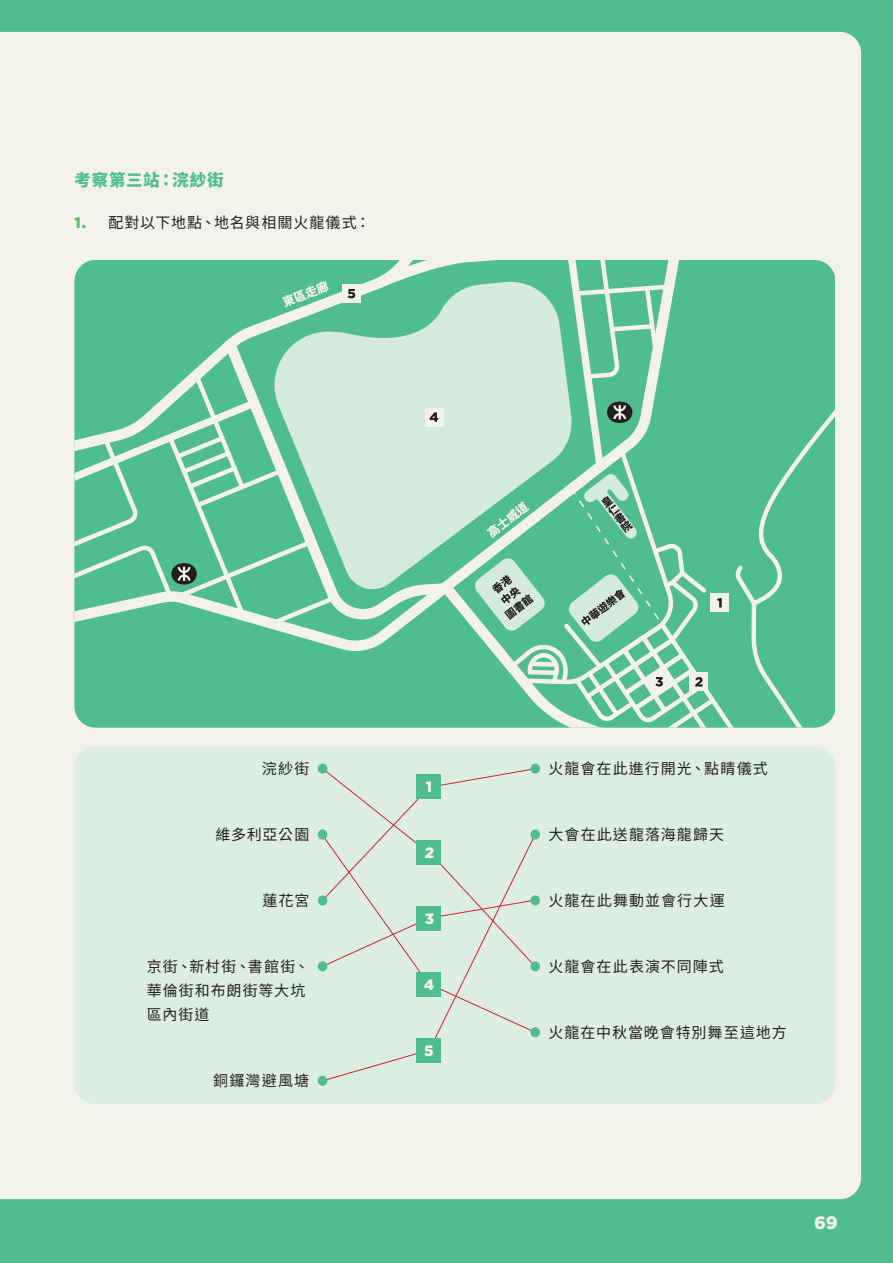
<style>
.page{position:relative;width:893px;height:1263px;background:#4fbd8c}
.page>*{position:absolute;margin:0;border:0;box-sizing:border-box;transform-origin:0 0}
.t1{font:900 18px "Gotham";color:#f2f2eb}
.t2{font:900 16.5px "Noto Sans CJ Ktc";letter-spacing:.055em;color:#4fbd8c}
.t3{font:15px/24px "Noto Sans CJ Ktc";letter-spacing:.07em;color:#231f20}
.t4{font:900 15px "Gotham";color:#f7f7f4}
.s1{font-family:"Gotham";font-weight:900;color:#5cbc5e}
</style>
<div class="page">
<div style="left:0;top:32px;width:861px;height:1167px;background:#f2f2eb"></div>
<div style="left:74px;top:746px;width:762px;height:358px;background:#dceee2;border-radius:21px"></div>
<svg style="left:321px;top:768px;width:215px;height:314px"></svg>
<div style="left:417px;top:840px;width:24px;height:24px;background:#4fbd8c"></div>
<div style="left:417px;top:906px;width:24px;height:24px;background:#4fbd8c"></div>
<div style="left:417px;top:972px;width:24px;height:24px;background:#4fbd8c"></div>
<div style="left:417px;top:1038px;width:24px;height:24px;background:#4fbd8c"></div>
<div style="left:530px;top:764px;width:10px;height:10px;background:#4fbd8c;border-radius:50%"></div>
<div style="left:318px;top:764px;width:9px;height:10px;background:#4fbd8c;border-radius:50%"></div>
<div style="left:530px;top:829px;width:10px;height:10px;background:#4fbd8c;border-radius:50%"></div>
<div style="left:318px;top:829px;width:9px;height:10px;background:#4fbd8c;border-radius:50%"></div>
<div style="left:530px;top:895px;width:10px;height:10px;background:#4fbd8c;border-radius:50%"></div>
<div style="left:318px;top:895px;width:9px;height:10px;background:#4fbd8c;border-radius:50%"></div>
<div style="left:530px;top:961px;width:10px;height:10px;background:#4fbd8c;border-radius:50%"></div>
<div style="left:318px;top:961px;width:9px;height:10px;background:#4fbd8c;border-radius:50%"></div>
<div style="left:530px;top:1027px;width:10px;height:10px;background:#4fbd8c;border-radius:50%"></div>
<div style="left:318px;top:1076px;width:9px;height:10px;background:#4fbd8c;border-radius:50%"></div>
<svg style="left:74px;top:661px;width:142px;height:67px"></svg>
<svg style="left:216px;top:594px;width:148px;height:134px"></svg>
<svg style="left:74px;top:260px;width:290px;height:109px"></svg>
<svg style="left:265px;top:281px;width:99px;height:313px;fill:#d3eadd"></svg>
<div style="left:342px;top:284px;width:19px;height:19px;background:#f2f2eb"></div>
<svg style="left:348px;top:289px;width:7px;height:9px"></svg>
<svg style="left:74px;top:369px;width:266px;height:280px"></svg>
<svg style="left:364px;top:260px;width:471px;height:468px"></svg>
<svg style="left:282px;top:281px;width:46px;height:26px"></svg>
<div style="left:417px;top:774px;width:24px;height:24px;background:#4fbd8c"></div>
<p class="t2" style="left:74px;top:171px;width:151px">考察第三站：浣紗街</p>
<p class="t3" style="left:74px;top:211px;width:297px"><span class="s1">1.</span> 配對以下地點、地名與相關火龍儀式：</p>
<p class="t3" style="left:262px;top:757px;width:49px">浣紗街</p>
<p class="t3" style="left:548px;top:757px;width:221px">火龍會在此進行開光、點睛儀式</p>
<p class="t4" style="left:426px;top:776px;width:8px">1</p>
<p class="t3" style="left:215px;top:823px;width:95px">維多利亞公園</p>
<p class="t3" style="left:548px;top:823px;width:177px">大會在此送龍落海龍歸天</p>
<p class="t4" style="left:425px;top:842px;width:11px">2</p>
<p class="t3" style="left:262px;top:889px;width:48px">蓮花宮</p>
<p class="t3" style="left:548px;top:889px;width:178px">火龍在此舞動並會行大運</p>
<p class="t4" style="left:425px;top:908px;width:11px">3</p>
<p class="t3" style="left:147px;top:955px;width:164px">京街、新村街、書館街、華倫街和布朗街等大坑區內街道</p>
<p class="t4" style="left:424px;top:974px;width:12px">4</p>
<p class="t3" style="left:548px;top:955px;width:177px">火龍會在此表演不同陣式</p>
<p class="t3" style="left:548px;top:1021px;width:240px">火龍在中秋當晚會特別舞至這地方</p>
<p class="t4" style="left:424px;top:1040px;width:11px">5</p>
<p class="t3" style="left:213px;top:1069px;width:98px">銅鑼灣避風塘</p>
<p class="t1" style="left:814px;top:1210px;width:25px">69</p>
</div>
